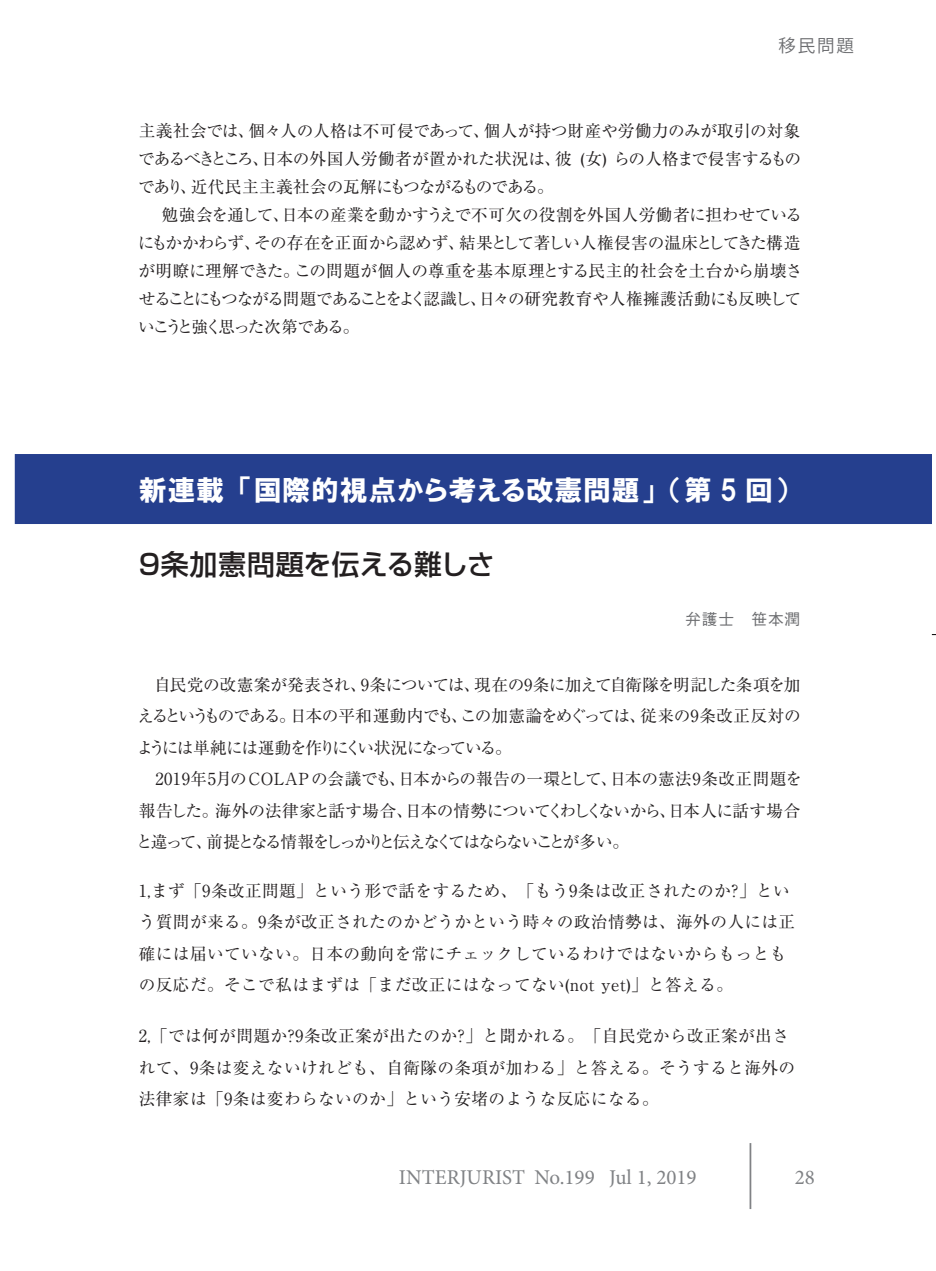
<style>
.page{position:relative;width:936px;height:1271px;background:#fff}
.page>*{position:absolute;margin:0;border:0;box-sizing:border-box;transform-origin:0 0}
.t1{font:28px "HGP Soei Kakugothic UB";letter-spacing:.025em;color:#fff}
.t2{font:500 28px "Shin Go Pro";color:#231f20}
.t3{font:21px "Minion Pro";color:#808285}
.t4{font:17.5px "Koz Go Pro";color:#6c6d70}
.t5{font:16.62px/31.5px "Ryumin Pro";letter-spacing:.025em;color:#231f20;text-align:justify}
.t6{font:500 15.75px "Gothic BBB Pro";letter-spacing:.05em;color:#6c6d70}
</style>
<div class="page">
<hr style="left:749px;top:1143px;width:2px;height:66px;background:#808285">
<div style="left:15px;top:454px;width:916px;height:70px;background:#253f8e"></div>
<p class="t4" style="left:778px;top:34px;width:77px">移民問題</p>
<p class="t5" style="left:138px;top:116px;width:664px;line-height:28px">主義社会では、個々人の人格は不可侵であって、個人が持つ財産や労働力のみが取引の対象であるべきところ、日本の外国人労働者が置かれた状況は、彼（女）らの人格まで侵害するものであり、近代民主主義社会の瓦解にもつながるものである。</p>
<p class="t5" style="left:138px;top:200px;width:665px;line-height:28px;text-indent:24px">勉強会を通して、日本の産業を動かすうえで不可欠の役割を外国人労働者に担わせているにもかかわらず、その存在を正面から認めず、結果として著しい人権侵害の温床としてきた構造が明瞭に理解できた。この問題が個人の尊重を基本原理とする民主的社会を土台から崩壊させることにもつながる問題であることをよく認識し、日々の研究教育や人権擁護活動にも反映していこうと強く思った次第である。</p>
<h1 class="t1" style="left:139px;top:476px;width:650px">新連載「国際的視点から考える改憲問題」（第 5 回）</h1>
<h1 class="t2" style="left:139px;top:541px;width:357px">9条加憲問題を伝える難しさ</h1>
<p class="t6" style="left:668px;top:606px;width:133px">　弁護士　笹本潤</p>
<p class="t5" style="left:137px;top:668px;width:665px;text-indent:17px">自民党の改憲案が発表され、９条については、現在の９条に加えて自衛隊を明記した条項を加えるというものである。日本の平和運動内でも、この加憲論をめぐっては、従来の９条改正反対のようには単純には運動を作りにくい状況になっている。</p>
<p class="t5" style="left:136px;top:762px;width:667px;text-indent:19px">2019年5月のCOLAP の会議でも、日本からの報告の一環として、日本の憲法９条改正問題を報告した。海外の法律家と話す場合、日本の情勢についてくわしくないから、日本人に話す場合と違って、前提となる情報をしっかりと伝えなくてはならないことが多い。</p>
<p class="t5" style="left:139px;top:873px;width:657px;text-align:left">１，まず「９条改正問題」という形で話をするため、「もう９条は改正されたのか？」という質問が来る。９条が改正されたのかどうかという時々の政治情勢は、海外の人には正確には届いていない。日本の動向を常にチェックしているわけではないからもっともの反応だ。そこで私はまずは「まだ改正にはなってない(not yet)」と答える。</p>
<p class="t5" style="left:139px;top:1019px;width:657px;text-align:left">２，「では何が問題か?９条改正案が出たのか？」と聞かれる。「自民党から改正案が出されて、９条は変えないけれども、自衛隊の条項が加わる」と答える。そうすると海外の法律家は「９条は変わらないのか」という安堵のような反応になる。</p>
<p class="t3" style="left:399px;top:1163px;width:299px">INTERJURIST No.199 Jul 1, 2019</p>
<p class="t3" style="left:794px;top:1163px;width:22px">28</p>
</div>
